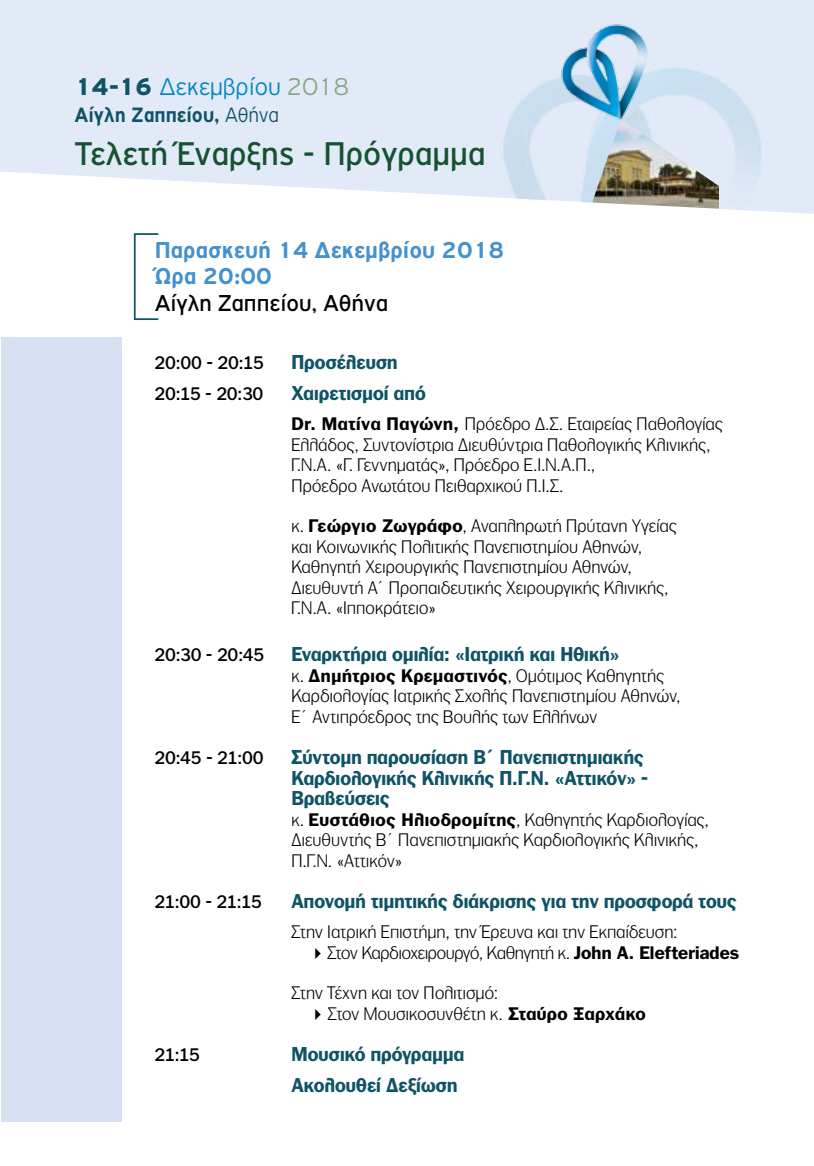
<style>
.page{position:relative;width:814px;height:1166px;background:#fff}
.page>*{position:absolute;margin:0;border:0;box-sizing:border-box;transform-origin:0 0}
.t1{font:35px "PF Highway Gothic";color:#165232}
.t2{font:300 25.9px "PF Highway Gothic";color:#0084c4}
.t3{font:700 24.5px/26.2px "PF Highway Gothic";color:#4491ce}
.t4{font:24.5px "PF Highway Gothic";color:#000}
.t5{font:700 22.05px "PF Highway Gothic";color:#0e5366;scale:.93 1}
.t6{font:700 19.25px/20.5px "PF Franklin Gothic";letter-spacing:.01em;color:#0e5366;scale:.95 1}
.t7{font:300 17.5px/20.5px "PF Franklin Gothic";letter-spacing:.025em;color:#000}
.t8{font:17.5px "PF Franklin Gothic Med";letter-spacing:.02em;color:#000;scale:.95 1}
.t9{font:300 17.5px "PF Franklin Gothic";letter-spacing:.005em;color:#000}
.s1{font-weight:900;color:#0e5366}
.s2{color:#83a785}
.s3{font-weight:300}
.s4{font-weight:700}
</style>
<div class="page">
<div style="left:0;top:0;width:814px;height:172px;background:#e1eaf6"></div>
<img style="left:494px;top:63px;width:280px;height:109px">
<svg style="left:15px;top:172px;width:799px;height:65px"></svg>
<div style="left:1px;top:337px;width:121px;height:784px;background:#d6e1f3"></div>
<div style="left:134px;top:233px;width:25px;height:87px;border:2px solid #0e5366"></div>
<img style="left:559px;top:22px;width:108px;height:101px">
<img style="left:592px;top:119px;width:127px;height:90px">
<h2 class="t2" style="left:74px;top:72px;width:276px"><span class="s1">14-16</span> Δεκεμβρίου <span class="s2">2018</span></h2>
<p class="t5" style="left:74px;top:102px;width:221px">Αίγλη Ζαππείου, <span class="s3">Αθήνα</span></p>
<h1 class="t1" style="left:74px;top:134px;width:412px">Τελετή Έναρξης - Πρόγραμμα</h1>
<h3 class="t3" style="left:155px;top:237px;width:351px">Παρασκευή 14 Δεκεμβρίου 2018<br>Ώρα 20:00</h3>
<h3 class="t4" style="left:155px;top:289px;width:235px">Aίγλη Ζαππείου, Αθήνα</h3>
<p class="t8" style="left:155px;top:353px;width:116px">20:00 - 20:15</p>
<p class="t6" style="left:291px;top:352px;width:113px">Προσέλευση</p>
<p class="t8" style="left:155px;top:383px;width:115px">20:15 - 20:30</p>
<p class="t6" style="left:291px;top:382px;width:143px">Χαιρετισμοί από</p>
<p class="t7" style="left:291px;top:413px;width:433px"><span class="s4">Dr. Ματίνα Παγώνη,</span> Πρόεδρο Δ.Σ. Εταιρείας Παθολογίας Ελλάδος, Συντονίστρια Διευθύντρια Παθολογικής Κλινικής, Γ.Ν.Α. «Γ. Γεννηματάς», Πρόεδρο Ε.Ι.Ν.Α.Π.,<br>Πρόεδρο Ανωτάτου Πειθαρχικού Π.Ι.Σ.</p>
<p class="t7" style="left:291px;top:515px;width:387px">κ. <span class="s4">Γεώργιο Ζωγράφο</span>, Αναπληρωτή Πρύτανη Υγείας και Κοινωνικής Πολιτικής Πανεπιστημίου Αθηνών, Καθηγητή Χειρουργικής Πανεπιστημίου Αθηνών, Διευθυντή Α΄ Προπαιδευτικής Χειρουργικής Κλινικής, Γ.Ν.Α. «Ιπποκράτειο»</p>
<p class="t8" style="left:155px;top:645px;width:116px">20:30 - 20:45</p>
<p class="t6" style="left:291px;top:644px;width:347px">Εναρκτήρια ομιλία: «Ιατρική και Ηθική»</p>
<p class="t7" style="left:291px;top:665px;width:390px">κ. <span class="s4">Δημήτριος Κρεμαστινός</span>, Ομότιμος Καθηγητής<br>Καρδιολογίας Ιατρικής Σχολής Πανεπιστημίου Αθηνών,<br>Ε΄ Αντιπρόεδρος της Βουλής των Ελλήνων</p>
<p class="t8" style="left:155px;top:748px;width:116px">20:45 - 21:00</p>
<p class="t6" style="left:291px;top:747px;width:377px">Σύντομη παρουσίαση Β΄ Πανεπιστημιακής<br>Καρδιολογικής Κλινικής Π.Γ.Ν. «Αττικόν» -<br>Βραβεύσεις</p>
<p class="t7" style="left:291px;top:809px;width:419px">κ. <span class="s4">Ευστάθιος Ηλιοδρομίτης</span>, Καθηγητής Καρδιολογίας,<br>Διευθυντής Β΄ Πανεπιστημιακής Καρδιολογικής Κλινικής,<br>Π.Γ.Ν. «Αττικόν»</p>
<p class="t8" style="left:155px;top:891px;width:114px">21:00 - 21:15</p>
<p class="t6" style="left:291px;top:890px;width:470px">Απονομή τιμητικής διάκρισης για την προσφορά τους</p>
<p class="t7" style="left:291px;top:922px;width:387px">Στην Ιατρική Επιστήμη, την Έρευνα και την Εκπαίδευση:</p>
<p class="t9" style="left:309px;top:943px;width:432px">✔Στον Καρδιοχειρουργό, Καθηγητή κ. <span class="s4">John A. Elefteriades</span></p>
<p class="t7" style="left:291px;top:983px;width:208px">Στην Τέχνη και τον Πολιτισμό:</p>
<p class="t7" style="left:309px;top:1003px;width:338px">✔Στον Μουσικοσυνθέτη κ. <span class="s4">Σταύρο Ξαρχάκο</span></p>
<p class="t8" style="left:155px;top:1045px;width:49px">21:15</p>
<p class="t6" style="left:291px;top:1039px;width:183px;line-height:30.4px">Μουσικό πρόγραμμα<br>Ακολουθεί Δεξίωση</p>
</div>
